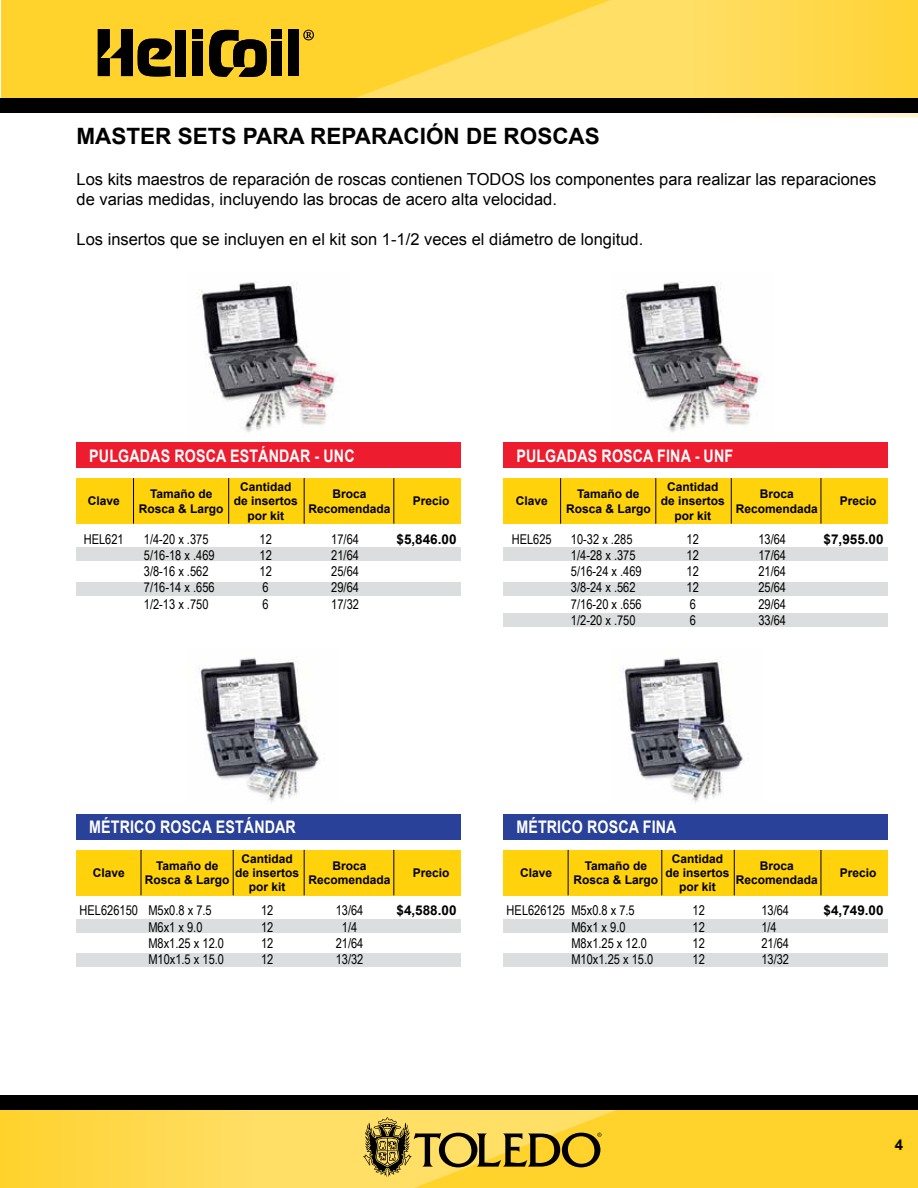
<style>
.page{position:relative;width:918px;height:1188px;background:#fff}
.page>*{position:absolute;margin:0;border:0;box-sizing:border-box;transform-origin:0 0}
.t1{font:700 22.5px "Arial";color:#000}
.t2{font:700 17.4px "Arial";letter-spacing:.01em;color:#fff;scale:.82 1}
.t3{font:16.5px/19.8px "Arial";color:#000}
.t4{font:700 15px "Arial";color:#000}
.t5{font:13.5px/16.2px "Arial Narrow";color:#000}
.t6{font:700 13.5px "Arial";color:#000}
.t7{font:700 12px/14.4px "Arial";color:#000;text-align:center}
</style>
<div class="page">
<div style="left:0;top:1101px;width:918px;height:87px;background:#ffd32c"></div>
<div style="left:1px;top:0;width:917px;height:107px;background:#ffd32c"></div>
<svg style="left:44px;top:1110px;width:572px;height:78px"></svg>
<svg style="left:307px;top:0;width:611px;height:118px"></svg>
<div style="left:0;top:1095px;width:918px;height:15px;background:#000"></div>
<div style="left:0;top:98px;width:918px;height:15px;background:#000"></div>
<svg style="left:98px;top:29px;width:74px;height:47px"></svg>
<div style="left:175px;top:30px;width:11px;height:46px;background:#000"></div>
<div style="left:288px;top:30px;width:11px;height:46px;background:#000"></div>
<div style="left:271px;top:30px;width:11px;height:9px;background:#000"></div>
<div style="left:271px;top:42px;width:11px;height:34px;background:#000"></div>
<div style="left:192px;top:30px;width:11px;height:9px;background:#000"></div>
<div style="left:192px;top:42px;width:11px;height:34px;background:#000"></div>
<svg style="left:209px;top:30px;width:58px;height:47px"></svg>
<svg style="left:303px;top:30px;width:11px;height:10px"></svg>
<svg style="left:363px;top:1117px;width:239px;height:60px"></svg>
<svg style="left:893px;top:1137px;width:11px;height:14px"></svg>
<div style="left:77px;top:548px;width:384px;height:13px;background:#dcddde"></div>
<div style="left:77px;top:919px;width:384px;height:14px;background:#dcddde"></div>
<div style="left:504px;top:548px;width:384px;height:13px;background:#dcddde"></div>
<div style="left:504px;top:919px;width:384px;height:14px;background:#dcddde"></div>
<div style="left:77px;top:582px;width:384px;height:13px;background:#dcddde"></div>
<div style="left:77px;top:954px;width:384px;height:13px;background:#dcddde"></div>
<div style="left:504px;top:582px;width:384px;height:13px;background:#dcddde"></div>
<div style="left:504px;top:954px;width:384px;height:13px;background:#dcddde"></div>
<div style="left:504px;top:614px;width:384px;height:13px;background:#dcddde"></div>
<div style="left:77px;top:443px;width:384px;height:25px;background:#ed1c2e"></div>
<div style="left:77px;top:814px;width:384px;height:26px;background:#2a419a"></div>
<div style="left:504px;top:443px;width:384px;height:25px;background:#ed1c2e"></div>
<div style="left:504px;top:814px;width:384px;height:26px;background:#2a419a"></div>
<div style="left:77px;top:478px;width:384px;height:46px;background:#ffd20b"></div>
<div style="left:77px;top:850px;width:384px;height:45px;background:#ffd20b"></div>
<div style="left:504px;top:478px;width:384px;height:46px;background:#ffd20b"></div>
<div style="left:504px;top:850px;width:384px;height:45px;background:#ffd20b"></div>
<hr style="left:133px;top:478px;width:1px;height:46px;background:#000">
<hr style="left:141px;top:850px;width:1px;height:45px;background:#000">
<hr style="left:560px;top:478px;width:1px;height:46px;background:#000">
<hr style="left:568px;top:850px;width:1px;height:45px;background:#000">
<hr style="left:228px;top:478px;width:1px;height:46px;background:#000">
<hr style="left:233px;top:850px;width:1px;height:45px;background:#000">
<hr style="left:655px;top:478px;width:1px;height:46px;background:#000">
<hr style="left:661px;top:850px;width:1px;height:45px;background:#000">
<hr style="left:304px;top:478px;width:1px;height:46px;background:#000">
<hr style="left:304px;top:850px;width:1px;height:45px;background:#000">
<hr style="left:731px;top:478px;width:1px;height:46px;background:#000">
<hr style="left:734px;top:850px;width:1px;height:45px;background:#000">
<hr style="left:393px;top:478px;width:1px;height:46px;background:#000">
<hr style="left:393px;top:850px;width:1px;height:45px;background:#000">
<hr style="left:821px;top:478px;width:1px;height:46px;background:#000">
<hr style="left:821px;top:850px;width:1px;height:45px;background:#000">
<img style="left:198px;top:281px;width:140px;height:151px">
<img style="left:622px;top:281px;width:140px;height:151px">
<img style="left:199px;top:657px;width:120px;height:146px">
<img style="left:623px;top:657px;width:120px;height:146px">
<h1 class="t1" style="left:77px;top:121px;width:525px">MASTER SETS PARA REPARACIÓN DE ROSCAS</h1>
<p class="t3" style="left:77px;top:170px;width:802px">Los kits maestros de reparación de roscas contienen TODOS los componentes para realizar las reparaciones de varias medidas, incluyendo las brocas de acero alta velocidad.</p>
<p class="t3" style="left:77px;top:229px;width:568px">Los insertos que se incluyen en el kit son 1-1/2 veces el diámetro de longitud.</p>
<p class="t2" style="left:89px;top:444px;width:325px">PULGADAS ROSCA ESTÁNDAR - UNC</p>
<p class="t2" style="left:516px;top:444px;width:266px">PULGADAS ROSCA FINA - UNF</p>
<p class="t7" style="left:88px;top:494px;width:34px">Clave</p>
<p class="t7" style="left:139px;top:487px;width:86px">Tamaño de<br>Rosca &amp; Largo</p>
<p class="t7" style="left:234px;top:480px;width:66px">Cantidad de insertos por kit</p>
<p class="t7" style="left:309px;top:487px;width:84px">Broca<br>Recomendada</p>
<p class="t7" style="left:413px;top:494px;width:38px">Precio</p>
<p class="t7" style="left:516px;top:494px;width:34px">Clave</p>
<p class="t7" style="left:566px;top:487px;width:86px">Tamaño de<br>Rosca &amp; Largo</p>
<p class="t7" style="left:661px;top:480px;width:66px">Cantidad de insertos por kit</p>
<p class="t7" style="left:736px;top:487px;width:84px">Broca<br>Recomendada</p>
<p class="t7" style="left:840px;top:494px;width:38px">Precio</p>
<p class="t5" style="left:84px;top:530px;width:42px">HEL621</p>
<p class="t5" style="left:144px;top:530px;width:72px">1/4-20 x .375<br>5/16-18 x .469<br>3/8-16 x .562<br>7/16-14 x .656<br>1/2-13 x .750</p>
<p class="t5" style="left:260px;top:530px;width:14px">12<br>12<br>12<br>6<br>6</p>
<p class="t5" style="left:331px;top:530px;width:29px;text-align:justify">17/64<br>21/64<br>25/64<br>29/64<br>17/32</p>
<p class="t6" style="left:396px;top:530px;width:62px">$5,846.00</p>
<p class="t5" style="left:512px;top:530px;width:42px">HEL625</p>
<p class="t5" style="left:571px;top:530px;width:72px">10-32 x .285<br>1/4-28 x .375<br>5/16-24 x .469<br>3/8-24 x .562<br>7/16-20 x .656<br>1/2-20 x .750</p>
<p class="t5" style="left:687px;top:530px;width:14px">12<br>12<br>12<br>12<br>6<br>6</p>
<p class="t5" style="left:758px;top:530px;width:29px;text-align:justify">13/64<br>17/64<br>21/64<br>25/64<br>29/64<br>33/64</p>
<p class="t6" style="left:824px;top:530px;width:62px">$7,955.00</p>
<p class="t2" style="left:89px;top:816px;width:253px">MÉTRICO ROSCA ESTÁNDAR</p>
<p class="t2" style="left:516px;top:816px;width:197px">MÉTRICO ROSCA FINA</p>
<p class="t7" style="left:93px;top:866px;width:34px">Clave</p>
<p class="t7" style="left:235px;top:852px;width:66px">Cantidad de insertos por kit</p>
<p class="t7" style="left:145px;top:859px;width:86px">Tamaño de<br>Rosca &amp; Largo</p>
<p class="t7" style="left:309px;top:859px;width:84px">Broca<br>Recomendada</p>
<p class="t7" style="left:413px;top:866px;width:38px">Precio</p>
<p class="t7" style="left:520px;top:866px;width:34px">Clave</p>
<p class="t7" style="left:574px;top:859px;width:86px">Tamaño de<br>Rosca &amp; Largo</p>
<p class="t7" style="left:665px;top:852px;width:66px">Cantidad de insertos por kit</p>
<p class="t7" style="left:736px;top:859px;width:84px">Broca<br>Recomendada</p>
<p class="t7" style="left:840px;top:866px;width:38px">Precio</p>
<p class="t5" style="left:80px;top:902px;width:60px">HEL626150</p>
<p class="t5" style="left:148px;top:902px;width:77px">M5x0.8 x 7.5<br>M6x1 x 9.0<br>M8x1.25 x 12.0<br>M10x1.5 x 15.0</p>
<p class="t5" style="left:261px;top:902px;width:14px;text-align:justify">12<br>12<br>12<br>12</p>
<p class="t5" style="left:336px;top:902px;width:29px;text-align:center">13/64<br>1/4<br>21/64<br>13/32</p>
<p class="t6" style="left:396px;top:902px;width:62px">$4,588.00</p>
<p class="t5" style="left:507px;top:902px;width:60px">HEL626125</p>
<p class="t5" style="left:571px;top:902px;width:83px">M5x0.8 x 7.5<br>M6x1 x 9.0<br>M8x1.25 x 12.0<br>M10x1.25 x 15.0</p>
<p class="t5" style="left:693px;top:902px;width:14px;text-align:justify">12<br>12<br>12<br>12</p>
<p class="t5" style="left:761px;top:902px;width:29px">13/64<br>1/4<br>21/64<br>13/32</p>
<p class="t6" style="left:824px;top:902px;width:62px">$4,749.00</p>
<p class="t4" style="left:895px;top:1134px;width:10px">4</p>
</div>
